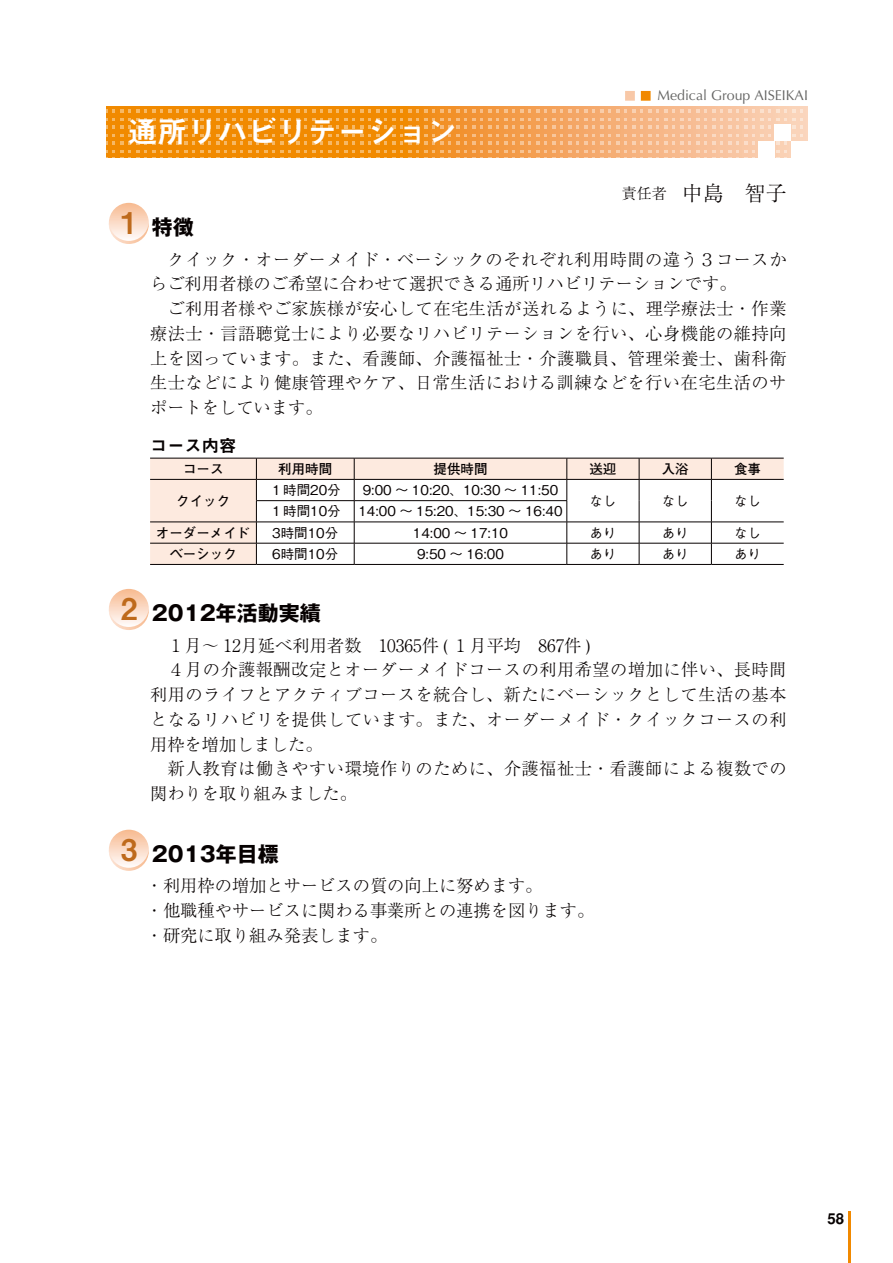
<style>
.page{position:relative;width:893px;height:1263px;background:#fff}
.page>*{position:absolute;margin:0;border:0;box-sizing:border-box;transform-origin:0 0}
.t1{font:30px "Midashi Go Pro MB31";color:#fff}
.t2{font:700 21px "Gothic MB101 Pro";color:#060101}
.t3{font:300 21px "Ryumin Pro";color:#060101}
.t4{font:300 17.25px/24.8px "Ryumin Pro";letter-spacing:.025em;color:#060101;text-align:justify}
.t5{font:300 17.25px/24.8px "Ryumin Pro";color:#060101}
.t6{font:17.25px "Midashi Go Pro MB31";color:#060101}
.t7{font:700 15px "Helvetica";color:#060101}
.t8{font:14.1px "Optima";color:#646463}
.t9{font:500 13.5px "Gothic BBB Pro";color:#060101}
.t10{font:700 13.5px "Futo Go B101 Pro";color:#060101}
.s1{font-size:15px}
.s2{font-family:"Midashi Go Pro MB31";font-weight:400;font-size:30px;color:#be6a1c}
</style>
<div class="page">
<hr style="left:848px;top:1212px;width:2px;height:51px;background:#f18900">
<svg style="left:109px;top:203px;width:40px;height:40px"></svg>
<svg style="left:109px;top:223px;width:40px;height:21px"></svg>
<svg style="left:150px;top:459px;width:634px;height:105px"></svg>
<hr style="left:150px;top:458px;width:106px;height:1px;background:#060101">
<hr style="left:256px;top:458px;width:98px;height:1px;background:#060101">
<hr style="left:354px;top:458px;width:213px;height:1px;background:#060101">
<hr style="left:567px;top:458px;width:72px;height:1px;background:#060101">
<hr style="left:639px;top:458px;width:72px;height:1px;background:#060101">
<hr style="left:711px;top:458px;width:73px;height:1px;background:#060101">
<hr style="left:150px;top:479px;width:106px;height:1px;background:#060101">
<hr style="left:256px;top:479px;width:98px;height:1px;background:#060101">
<hr style="left:354px;top:479px;width:213px;height:1px;background:#060101">
<hr style="left:567px;top:479px;width:72px;height:1px;background:#060101">
<hr style="left:639px;top:479px;width:72px;height:1px;background:#060101">
<hr style="left:711px;top:479px;width:73px;height:1px;background:#060101">
<hr style="left:256px;top:500px;width:98px;height:1px;background:#060101">
<hr style="left:354px;top:500px;width:213px;height:1px;background:#060101">
<hr style="left:150px;top:522px;width:106px;height:1px;background:#060101">
<hr style="left:256px;top:522px;width:98px;height:1px;background:#060101">
<hr style="left:354px;top:522px;width:213px;height:1px;background:#060101">
<hr style="left:567px;top:522px;width:72px;height:1px;background:#060101">
<hr style="left:639px;top:522px;width:72px;height:1px;background:#060101">
<hr style="left:711px;top:522px;width:73px;height:1px;background:#060101">
<hr style="left:150px;top:543px;width:106px;height:1px;background:#060101">
<hr style="left:256px;top:543px;width:98px;height:1px;background:#060101">
<svg style="left:256px;top:458px;width:1px;height:106px"></svg>
<hr style="left:354px;top:543px;width:213px;height:1px;background:#060101">
<svg style="left:354px;top:458px;width:1px;height:106px"></svg>
<hr style="left:567px;top:543px;width:72px;height:1px;background:#060101">
<svg style="left:567px;top:458px;width:1px;height:106px"></svg>
<hr style="left:639px;top:543px;width:72px;height:1px;background:#060101">
<svg style="left:639px;top:458px;width:1px;height:106px"></svg>
<hr style="left:711px;top:543px;width:73px;height:1px;background:#060101">
<hr style="left:150px;top:564px;width:106px;height:1px;background:#060101">
<hr style="left:256px;top:564px;width:98px;height:1px;background:#060101">
<hr style="left:354px;top:564px;width:213px;height:1px;background:#060101">
<hr style="left:567px;top:564px;width:72px;height:1px;background:#060101">
<hr style="left:639px;top:564px;width:72px;height:1px;background:#060101">
<hr style="left:711px;top:564px;width:73px;height:1px;background:#060101">
<svg style="left:711px;top:458px;width:1px;height:106px"></svg>
<svg style="left:109px;top:589px;width:40px;height:40px"></svg>
<svg style="left:109px;top:609px;width:40px;height:21px"></svg>
<svg style="left:109px;top:830px;width:40px;height:40px"></svg>
<svg style="left:109px;top:850px;width:40px;height:21px"></svg>
<svg style="left:106px;top:107px;width:702px;height:51px;background:#f4a64d"></svg>
<div style="left:791px;top:141px;width:17px;height:17px;background:#fff"></div>
<div style="left:774px;top:124px;width:17px;height:17px;background:#fff"></div>
<div style="left:758px;top:141px;width:16px;height:17px;background:#fff"></div>
<div style="left:641px;top:91px;width:10px;height:10px;background:#f18900"></div>
<div style="left:625px;top:91px;width:10px;height:10px;background:#f8c8a7"></div>
<h1 class="t1" style="left:128px;top:108px;width:331px">通所リハビリテーション</h1>
<p class="t8" style="left:657px;top:87px;width:152px">Medical Group AISEIKAI</p>
<p class="t3" style="left:622px;top:177px;width:166px"><span class="s1">責任者　</span>中島　智子</p>
<p class="t2" style="left:121px;top:210px;width:74px"><span class="s2">1</span> 特徴</p>
<p class="t5" style="left:150px;top:245px;width:638px;text-indent:17px">クイック・オーダーメイド・ベーシックのそれぞれ利用時間の違う３コースからご利用者様のご希望に合わせて選択できる通所リハビリテーションです。</p>
<p class="t4" style="left:150px;top:295px;width:638px;text-indent:17px">ご利用者様やご家族様が安心して在宅生活が送れるように、理学療法士・作業療法士・言語聴覚士により必要なリハビリテーションを行い、心身機能の維持向上を図っています。また、看護師、介護福祉士・介護職員、管理栄養士、歯科衛生士などにより健康管理やケア、日常生活における訓練などを行い在宅生活のサポートをしています。</p>
<p class="t6" style="left:150px;top:431px;width:88px">コース内容</p>
<p class="t10" style="left:183px;top:458px;width:42px">コース</p>
<p class="t10" style="left:278px;top:458px;width:55px">利用時間</p>
<p class="t10" style="left:433px;top:458px;width:55px">提供時間</p>
<p class="t10" style="left:589px;top:458px;width:28px">送迎</p>
<p class="t10" style="left:662px;top:458px;width:28px">入浴</p>
<p class="t10" style="left:734px;top:458px;width:28px">食事</p>
<p class="t10" style="left:176px;top:490px;width:55px">クイック</p>
<p class="t9" style="left:270px;top:479px;width:73px">１時間20分</p>
<p class="t9" style="left:363px;top:479px;width:197px">9:00 ～ 10:20、10:30 ～ 11:50</p>
<p class="t9" style="left:589px;top:490px;width:28px">なし</p>
<p class="t9" style="left:662px;top:490px;width:28px">なし</p>
<p class="t9" style="left:734px;top:490px;width:28px">なし</p>
<p class="t9" style="left:270px;top:500px;width:73px">１時間10分</p>
<p class="t9" style="left:358px;top:500px;width:206px">14:00 ～ 15:20、15:30 ～ 16:40</p>
<p class="t10" style="left:156px;top:522px;width:96px">オーダーメイド</p>
<p class="t9" style="left:272px;top:522px;width:68px">3時間10分</p>
<p class="t9" style="left:413px;top:522px;width:97px">14:00 ～ 17:10</p>
<p class="t9" style="left:589px;top:522px;width:28px">あり</p>
<p class="t9" style="left:662px;top:522px;width:28px">あり</p>
<p class="t9" style="left:734px;top:522px;width:28px">なし</p>
<p class="t10" style="left:169px;top:543px;width:69px">ベーシック</p>
<p class="t9" style="left:272px;top:543px;width:68px">6時間10分</p>
<p class="t9" style="left:417px;top:543px;width:88px">9:50 ～ 16:00</p>
<p class="t9" style="left:589px;top:543px;width:28px">あり</p>
<p class="t9" style="left:662px;top:543px;width:28px">あり</p>
<p class="t9" style="left:734px;top:543px;width:28px">あり</p>
<p class="t2" style="left:121px;top:596px;width:201px"><span class="s2">2</span> 2012年活動実績</p>
<p class="t5" style="left:167px;top:631px;width:424px">１月～ 12月延べ利用者数　10365件 ( １月平均　867件 )</p>
<p class="t4" style="left:167px;top:656px;width:621px">４月の介護報酬改定とオーダーメイドコースの利用希望の増加に伴い、長時間</p>
<p class="t4" style="left:150px;top:681px;width:638px">利用のライフとアクティブコースを統合し、新たにベーシックとして生活の基本</p>
<p class="t4" style="left:150px;top:706px;width:638px">となるリハビリを提供しています。また、オーダーメイド・クイックコースの利</p>
<p class="t5" style="left:150px;top:730px;width:174px">用枠を増加しました。</p>
<p class="t4" style="left:167px;top:755px;width:621px">新人教育は働きやすい環境作りのために、介護福祉士・看護師による複数での</p>
<p class="t5" style="left:150px;top:780px;width:226px">関わりを取り組みました。　</p>
<p class="t2" style="left:121px;top:836px;width:159px"><span class="s2">3</span> 2013年目標</p>
<p class="t5" style="left:146px;top:872px;width:450px">・利用枠の増加とサービスの質の向上に努めます。<br>・他職種やサービスに関わる事業所との連携を図ります。・研究に取り組み発表します。</p>
<p class="t7" style="left:827px;top:1210px;width:18px">58</p>
</div>
